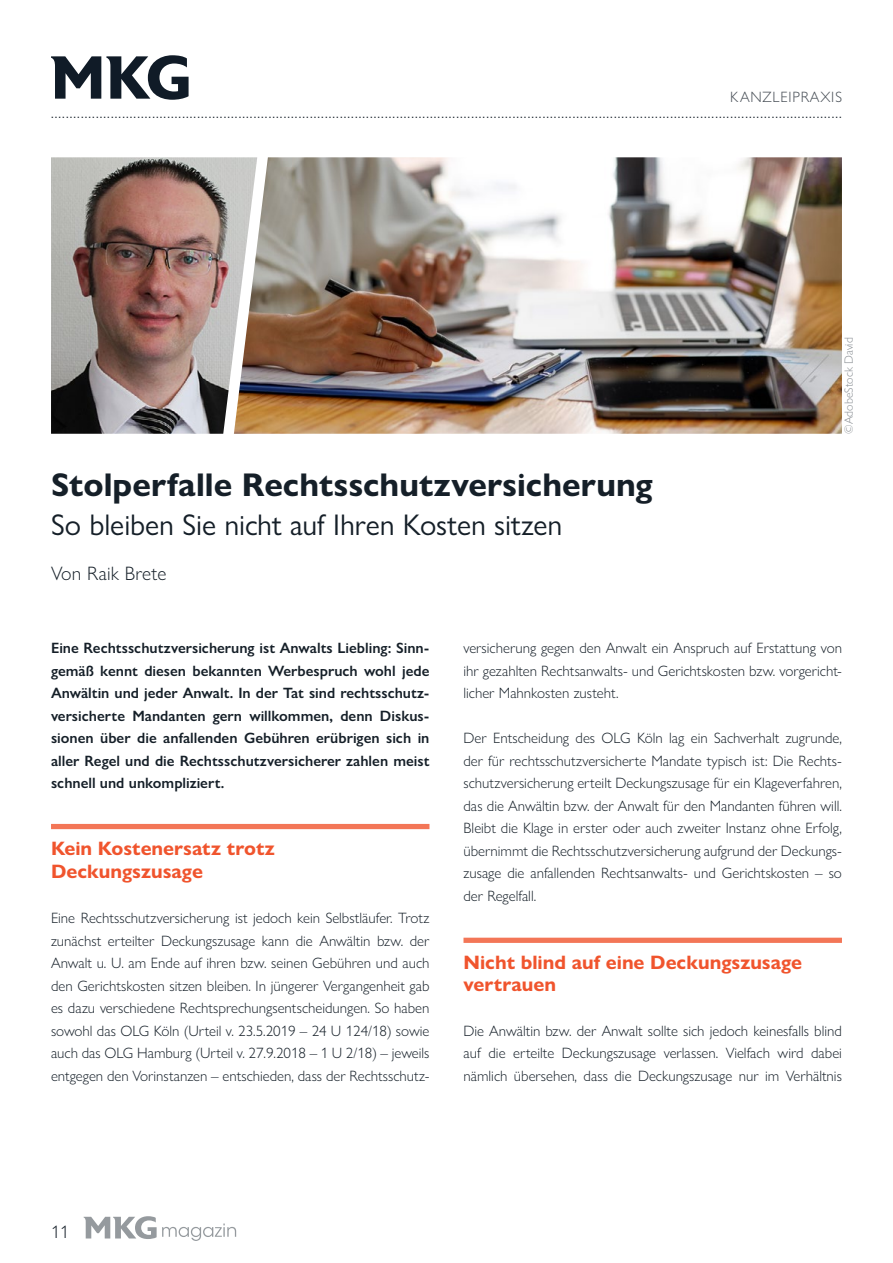
<style>
.page{position:relative;width:893px;height:1263px;background:#fff}
.page>*{position:absolute;margin:0;border:0;box-sizing:border-box;transform-origin:0 0}
.t1{font:700 33px "Gill Sans Nova";color:#151f28}
.t2{font:30px "Gill Sans Nova";letter-spacing:-.005em;color:#151f28}
.t3{font:700 19.5px/22.5px "Gill Sans Nova";color:#f0542d}
.t4{font:300 19.5px "Gill Sans Nova";letter-spacing:.01em;color:#151f28}
.t5{font:300 18px "Gill Sans Nova";color:#151f28}
.t6{font:300 15px/22.5px "Gill Sans Nova";color:#151f28;text-align:justify}
.t7{font:600 15px/22.5px "Gill Sans Nova";color:#151f28;text-align:justify}
.t8{font:300 15px "Gill Sans Nova";letter-spacing:.05em;color:#444b53}
.t9{font:13.5px "Gill Sans Nova";color:#151f28}
.t10{font:300 12px "Gill Sans Nova";color:#8a8f94}
</style>
<div class="page">
<svg style="left:84px;top:1216px;width:152px;height:25px"></svg>
<svg style="left:51px;top:55px;width:138px;height:45px"></svg>
<img style="left:257px;top:157px;width:585px;height:277px">
<img style="left:51px;top:157px;width:206px;height:277px">
<div style="left:51px;top:824px;width:378px;height:5px;background:#f37657"></div>
<div style="left:463px;top:938px;width:379px;height:5px;background:#f37657"></div>
<p class="t8" style="left:730px;top:88px;width:113px">KANZLEIPRAXIS</p>
<p class="t9" style="left:51px;top:105px;width:792px">...................................................................................................................................................................................................................</p>
<h1 class="t1" style="left:51px;top:464px;width:603px">Stolperfalle Rechtsschutzversicherung</h1>
<h2 class="t2" style="left:51px;top:507px;width:513px">So bleiben Sie nicht auf Ihren Kosten sitzen</h2>
<h3 class="t4" style="left:51px;top:561px;width:117px">Von Raik Brete</h3>
<p class="t10" style="left:841px;top:434px;width:98px;rotate:-90deg">©AdobeStock David</p>
<p class="t7" style="left:51px;top:637px;width:380px">Eine Rechtsschutzversicherung ist Anwalts Liebling: Sinn&shy;gemäß kennt diesen bekannten Werbespruch wohl jede Anwältin und jeder Anwalt. In der Tat sind rechtsschutz&shy;versicherte Mandanten gern willkommen, denn Diskus&shy;sionen über die anfallenden Gebühren erübrigen sich in aller Regel und die Rechtsschutzversicherer zahlen meist schnell und unkompliziert.</p>
<h3 class="t3" style="left:51px;top:837px;width:225px">Kein Kostenersatz trotz<br>Deckungszusage</h3>
<p class="t6" style="left:51px;top:906px;width:380px">Eine Rechtsschutzversicherung ist jedoch kein Selbstläufer. Trotz zunächst erteilter Deckungszusage kann die Anwältin bzw. der Anwalt u. U. am Ende auf ihren bzw. seinen Gebühren und auch den Gerichtskosten sitzen bleiben. In jüngerer Vergangenheit gab es dazu verschiedene Rechtsprechungsentscheidungen. So haben sowohl das OLG Köln (Urteil v. 23.5.2019 – 24 U 124/18) sowie auch das OLG Hamburg (Urteil v. 27.9.2018 – 1 U 2/18) – jeweils entgegen den Vorinstanzen – entschieden, dass der Rechtsschutz-</p>
<p class="t6" style="left:463px;top:636px;width:380px">versicherung gegen den Anwalt ein Anspruch auf Erstattung von ihr gezahlten Rechtsanwalts- und Gerichtskosten bzw. vorgericht&shy;licher Mahnkosten zusteht.</p>
<p class="t6" style="left:463px;top:726px;width:380px">Der Entscheidung des OLG Köln lag ein Sachverhalt zugrunde, der für rechtsschutzversicherte Mandate typisch ist: Die Rechts&shy;schutzversicherung erteilt Deckungszusage für ein Klageverfahren, das die Anwältin bzw. der Anwalt für den Mandanten führen will.<br>Bleibt die Klage in erster oder auch zweiter Instanz ohne Erfolg, übernimmt die Rechtsschutzversicherung aufgrund der Deckungs&shy;zusage die anfallenden Rechtsanwalts- und Gerichtskosten – so der Regelfall.</p>
<h3 class="t3" style="left:463px;top:951px;width:340px">Nicht blind auf eine Deckungszusage vertrauen</h3>
<p class="t6" style="left:463px;top:1019px;width:380px">Die Anwältin bzw. der Anwalt sollte sich jedoch keinesfalls blind auf die erteilte Deckungszusage verlassen. Vielfach wird dabei nämlich übersehen, dass die Deckungszusage nur im Verhältnis</p>
<p class="t5" style="left:51px;top:1221px;width:19px">11</p>
</div>
